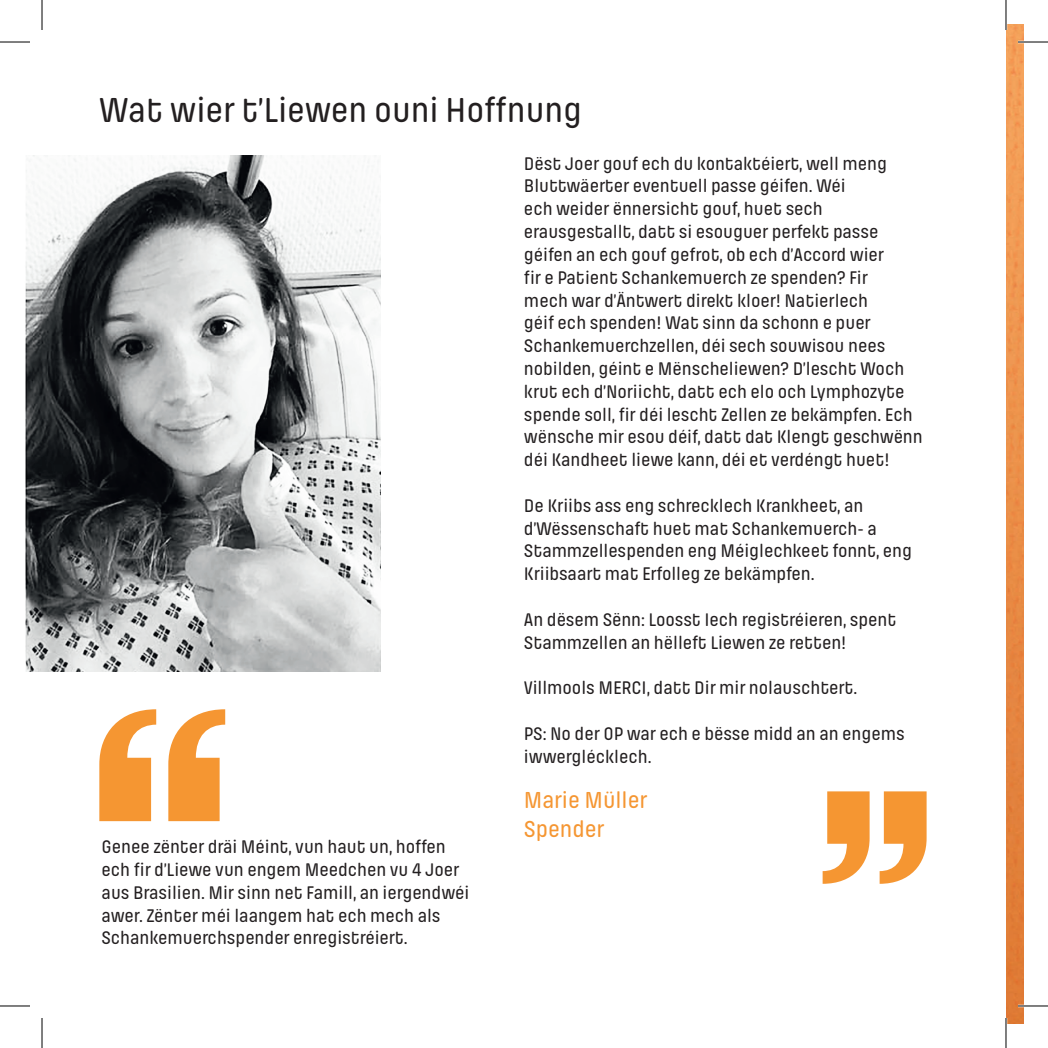
<style>
.page{position:relative;width:1048px;height:1048px;background:#fff}
.page>*{position:absolute;margin:0;border:0;box-sizing:border-box;transform-origin:0 0}
.t1{font:500 36px "Pilcrow Soft";color:#231f20}
.t2{font:500 24px/28.8px "Pilcrow Soft";color:#f59632}
.t3{font:500 19px/22.8px "Pilcrow Soft";letter-spacing:-.005em;color:#231f20}
</style>
<div class="page">
<img style="left:1007px;top:25px;width:16px;height:998px">
<img style="left:25px;top:155px;width:356px;height:517px">
<svg style="left:99px;top:709px;width:126px;height:112px"></svg>
<svg style="left:822px;top:791px;width:104px;height:93px"></svg>
<hr style="left:1018px;top:41px;width:30px;height:2px;background:#fff">
<hr style="left:1018px;top:1005px;width:30px;height:2px;background:#fff">
<hr style="left:0;top:42px;width:30px;height:1px;background:#000">
<hr style="left:1018px;top:42px;width:30px;height:1px;background:#000">
<hr style="left:0;top:1005px;width:30px;height:1px;background:#000">
<hr style="left:1018px;top:1005px;width:30px;height:1px;background:#000">
<hr style="left:42px;top:0;width:1px;height:30px;background:#000">
<hr style="left:42px;top:1018px;width:1px;height:30px;background:#000">
<hr style="left:1005px;top:0;width:1px;height:30px;background:#000">
<hr style="left:1005px;top:1018px;width:1px;height:30px;background:#000">
<h1 class="t1" style="left:99px;top:92px;width:485px">Wat wier t’Liewen ouni Hoffnung</h1>
<p class="t3" style="left:102px;top:836px;width:369px">Genee zënter dräi Méint, vun haut un, hoffen ech fir d’Liewe vun engem Meedchen vu 4 Joer aus Brasilien. Mir sinn net Famill, an iergendwéi awer. Zënter méi laangem hat ech mech als Schankemuerchspender enregistréiert.</p>
<p class="t3" style="left:524px;top:152px;width:400px">Dëst Joer gouf ech du kontaktéiert, well meng Bluttwäerter eventuell passe géifen. Wéi<br>ech weider ënnersicht gouf, huet sech erausgestallt, datt si esouguer perfekt passe géifen an ech gouf gefrot, ob ech d’Accord wier<br>fir e Patient Schankemuerch ze spenden? Fir<br>mech war d’Äntwert direkt kloer! Natierlech<br>géif ech spenden! Wat sinn da schonn e puer Schankemuerchzellen, déi sech souwisou nees nobilden, géint e Mënscheliewen? D’lescht Woch krut ech d’Noriicht, datt ech elo och Lymphozyte spende soll, fir déi lescht Zellen ze bekämpfen. Ech wënsche mir esou déif, datt dat Klengt geschwënn déi Kandheet liewe kann, déi et verdéngt huet!</p>
<p class="t3" style="left:524px;top:494px;width:389px">De Kriibs ass eng schrecklech Krankheet, an d’Wëssenschaft huet mat Schankemuerch- a Stammzellespenden eng Méiglechkeet fonnt, eng Kriibsaart mat Erfolleg ze bekämpfen.</p>
<p class="t3" style="left:524px;top:608px;width:374px">An dësem Sënn: Loosst Iech registréieren, spent<br>Stammzellen an hëlleft Liewen ze retten!</p>
<p class="t3" style="left:524px;top:677px;width:335px">Villmools MERCI, datt Dir mir nolauschtert.</p>
<p class="t3" style="left:524px;top:722px;width:382px">PS: No der OP war ech e bësse midd an an engems iwwerglécklech.</p>
<p class="t2" style="left:524px;top:786px;width:125px">Marie Müller<br>Spender</p>
</div>
